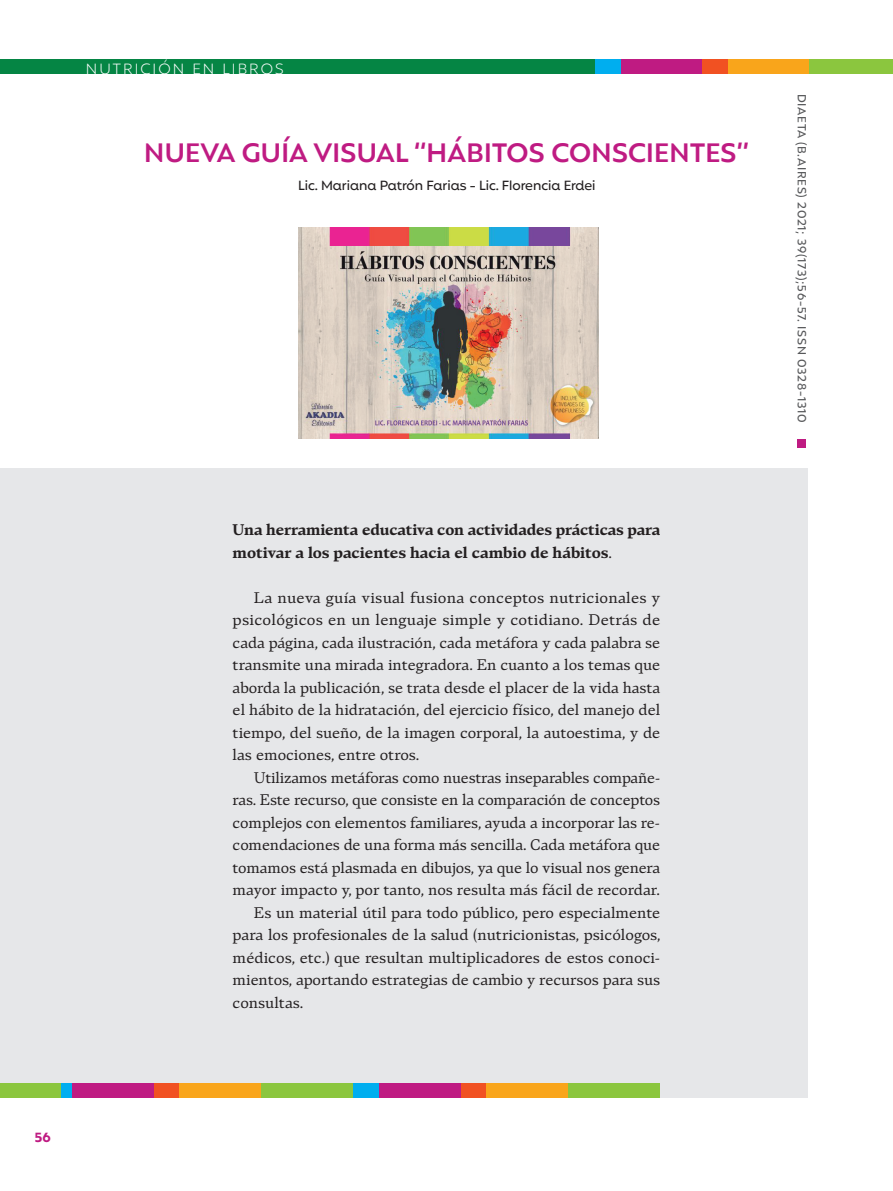
<style>
.page{position:relative;width:893px;height:1191px;background:#fff}
.page>*{position:absolute;margin:0;border:0;box-sizing:border-box;transform-origin:0 0}
.t1{font:600 27px "Mangueira";letter-spacing:.01em;color:#bf1b82}
.t2{font:15px/22.5px "Teramo Txt Rg";letter-spacing:-.01em;color:#231f20;text-align:justify}
.t3{font:15px/22.5px "Teramo Txt Bd";letter-spacing:-.01em;color:#231f20}
.t4{font:300 15px "Mangueira";letter-spacing:.14em;color:#fff}
.t5{font:500 13.5px "Mangueira";color:#231f20}
.t6{font:700 13.5px "Mangueira";color:#bf1b82}
.t7{font:500 12px "Mangueira";letter-spacing:.06em;color:#57585a}
.s1{font-family:"Teramo Txt Rg"}
</style>
<div class="page">
<div style="left:0;top:60px;width:892px;height:14px;background:#058544"></div>
<div style="left:809px;top:60px;width:84px;height:14px;background:#8bc63e"></div>
<div style="left:727px;top:60px;width:82px;height:14px;background:#f9a51b"></div>
<div style="left:702px;top:60px;width:25px;height:14px;background:#f15122"></div>
<div style="left:620px;top:60px;width:82px;height:14px;background:#bf1b82"></div>
<div style="left:595px;top:60px;width:25px;height:14px;background:#00aeef"></div>
<div style="left:0;top:468px;width:808px;height:629px;background:#e6e7e9"></div>
<div style="left:797px;top:439px;width:9px;height:9px;background:#bf1b82"></div>
<img style="left:299px;top:227px;width:299px;height:212px">
<div style="left:567px;top:1083px;width:93px;height:14px;background:#8bc63e"></div>
<div style="left:486px;top:1083px;width:81px;height:14px;background:#f9a51b"></div>
<div style="left:460px;top:1083px;width:26px;height:14px;background:#f15122"></div>
<div style="left:379px;top:1083px;width:81px;height:14px;background:#bf1b82"></div>
<div style="left:354px;top:1083px;width:25px;height:14px;background:#00aeef"></div>
<div style="left:260px;top:1083px;width:93px;height:14px;background:#8bc63e"></div>
<div style="left:179px;top:1083px;width:81px;height:14px;background:#f9a51b"></div>
<div style="left:154px;top:1083px;width:25px;height:14px;background:#f15122"></div>
<div style="left:72px;top:1083px;width:82px;height:14px;background:#bf1b82"></div>
<div style="left:47px;top:1083px;width:25px;height:14px;background:#00aeef"></div>
<div style="left:0;top:1083px;width:60px;height:14px;background:#8bc63e"></div>
<p class="t4" style="left:86px;top:59px;width:199px">NUTRICIÓN EN LIBROS</p>
<h1 class="t1" style="left:144px;top:135px;width:606px">NUEVA GUÍA VISUAL “HÁBITOS CONSCIENTES”</h1>
<p class="t5" style="left:298px;top:176px;width:299px">Lic. Mariana Patrón Farias - Lic. Florencia Erdei</p>
<p class="t3" style="left:233px;top:518px;width:429px">Una herramienta educativa con actividades prácticas para motivar a los pacientes hacia el cambio de hábitos<span class="s1">.</span></p>
<p class="t2" style="left:233px;top:585px;width:429px;text-indent:21px">La nueva guía visual fusiona conceptos nutricionales y psicológicos en un lenguaje simple y cotidiano. Detrás de cada página, cada ilustración, cada metáfora y cada palabra se transmite una mirada integradora. En cuanto a los temas que aborda la publicación, se trata desde el placer de la vida hasta el hábito de la hidratación, del ejercicio físico, del manejo del tiempo, del sueño, de la imagen corporal, la autoestima, y de las emociones, entre otros.</p>
<p class="t2" style="left:254px;top:765px;width:408px">Utilizamos metáforas como nuestras inseparables compañe-</p>
<p class="t2" style="left:233px;top:788px;width:429px">ras. Este recurso, que consiste en la comparación de conceptos</p>
<p class="t2" style="left:233px;top:810px;width:429px">complejos con elementos familiares, ayuda a incorporar las re-</p>
<p class="t2" style="left:233px;top:833px;width:429px">comendaciones de una forma más sencilla. Cada metáfora que</p>
<p class="t2" style="left:233px;top:855px;width:429px">tomamos está plasmada en dibujos, ya que lo visual nos genera</p>
<p class="t2" style="left:233px;top:878px;width:429px">mayor impacto y, por tanto, nos resulta más fácil de recordar.</p>
<p class="t2" style="left:254px;top:900px;width:408px">Es un material útil para todo público, pero especialmente</p>
<p class="t2" style="left:233px;top:923px;width:429px">para los profesionales de la salud (nutricionistas, psicólogos,</p>
<p class="t2" style="left:233px;top:945px;width:429px">médicos, etc.) que resultan multiplicadores de estos conoci-</p>
<p class="t2" style="left:233px;top:968px;width:429px">mientos, aportando estrategias de cambio y recursos para sus</p>
<p class="t2" style="left:233px;top:990px;width:72px">consultas.</p>
<p class="t7" style="left:810px;top:94px;width:330px;rotate:90deg">DIAETA (B.AIRES) 2021; 39(173);56-57. ISSN 0328-1310</p>
<p class="t6" style="left:35px;top:1128px;width:17px">56</p>
</div>
